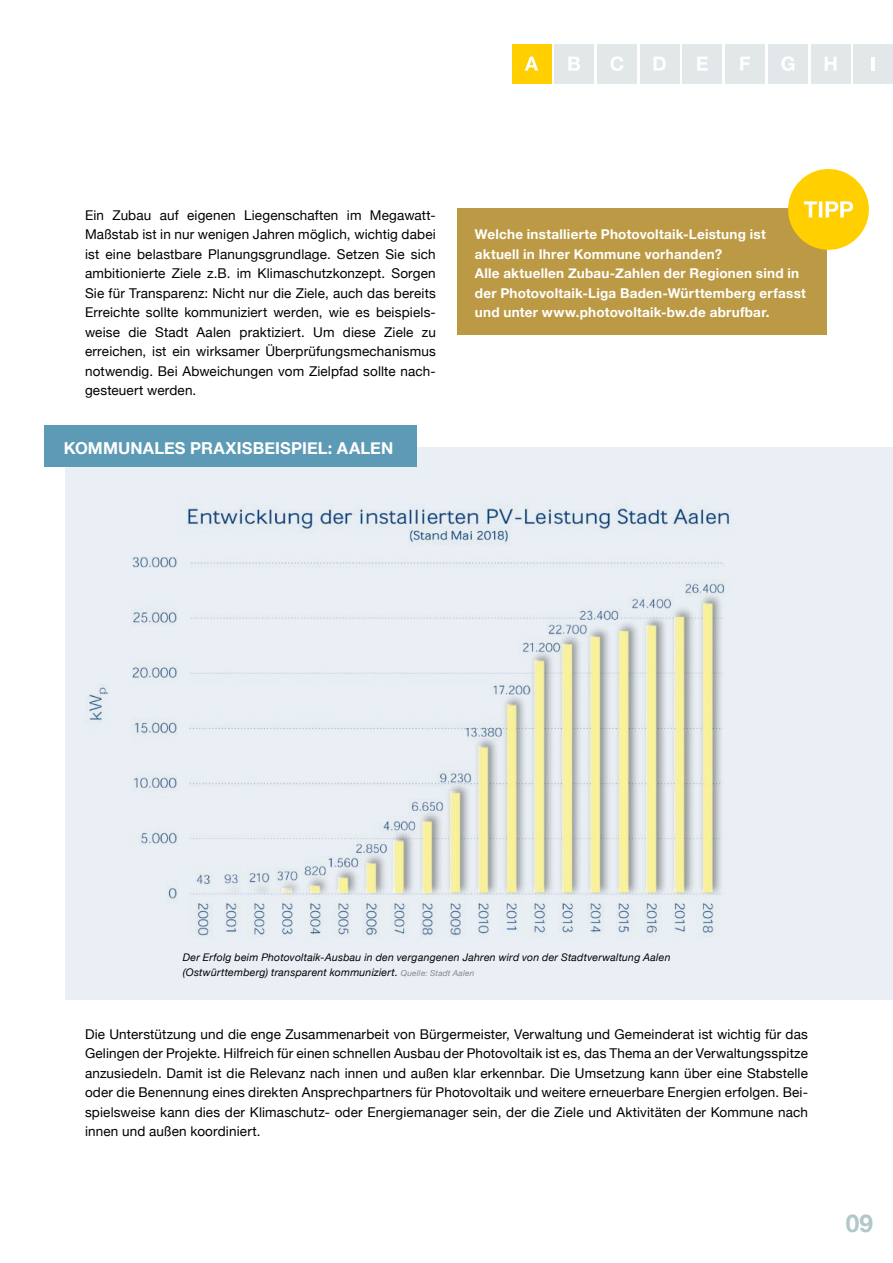
<style>
.page{position:relative;width:893px;height:1263px;background:#fff}
.page>*{position:absolute;margin:0;border:0;box-sizing:border-box;transform-origin:0 0}
.t1{font:700 24.45px "Helvetica Neue";color:#b3c6ca}
.t2{font:700 16.5px "Helvetica Neue";letter-spacing:.01em;color:#fff}
.t3{font:13.5px/19.5px "Helvetica Neue";letter-spacing:.01em;color:#000;text-align:justify}
.t4{font:700 13.5px/19.5px "Helvetica Neue";letter-spacing:.02em;color:#fff}
.t5{font:italic 10.5px/15px "Helvetica Neue";letter-spacing:.025em;color:#000}
.s1{font-size:8.25px;color:#878787}
</style>
<div class="page">
<div style="left:66px;top:447px;width:827px;height:553px;background:#e9eff4"></div>
<div style="left:45px;top:426px;width:372px;height:41px;background:#5c9ab5"></div>
<div style="left:458px;top:208px;width:369px;height:126px;background:#bc9944"></div>
<div style="left:788px;top:169px;width:81px;height:81px;background:#ffcf00;border-radius:50%"></div>
<svg style="left:804px;top:201px;width:49px;height:16px"></svg>
<div style="left:512px;top:44px;width:39px;height:39px;background:#ffcf00"></div>
<div style="left:555px;top:44px;width:39px;height:39px;background:#e2e8ea"></div>
<div style="left:597px;top:44px;width:40px;height:39px;background:#e2e8ea"></div>
<div style="left:640px;top:44px;width:39px;height:39px;background:#e2e8ea"></div>
<div style="left:768px;top:44px;width:39px;height:39px;background:#e2e8ea"></div>
<div style="left:683px;top:44px;width:39px;height:39px;background:#e2e8ea"></div>
<div style="left:811px;top:44px;width:39px;height:39px;background:#e2e8ea"></div>
<div style="left:725px;top:44px;width:40px;height:39px;background:#e2e8ea"></div>
<div style="left:854px;top:44px;width:39px;height:39px;background:#e2e8ea"></div>
<svg style="left:525px;top:57px;width:13px;height:14px"></svg>
<svg style="left:568px;top:57px;width:12px;height:14px"></svg>
<svg style="left:610px;top:56px;width:13px;height:15px"></svg>
<svg style="left:653px;top:57px;width:13px;height:14px"></svg>
<svg style="left:697px;top:57px;width:11px;height:14px"></svg>
<svg style="left:740px;top:57px;width:10px;height:14px"></svg>
<svg style="left:781px;top:56px;width:13px;height:15px"></svg>
<svg style="left:825px;top:57px;width:11px;height:14px"></svg>
<hr style="left:872px;top:57px;width:3px;height:14px;background:#fff">
<img style="left:88px;top:505px;width:642px;height:432px">
<p class="t3" style="left:85px;top:206px;width:352px">Ein Zubau auf eigenen Liegenschaften im Megawatt-Maßstab ist in nur wenigen Jahren möglich, wichtig dabei ist eine belastbare Planungsgrundlage. Setzen Sie sich ambitionierte Ziele z.B. im Klimaschutzkonzept. Sorgen Sie für Transparenz: Nicht nur die Ziele, auch das bereits Erreichte sollte kommuniziert werden, wie es beispiels&shy;weise die Stadt Aalen praktiziert. Um diese Ziele zu erreichen, ist ein wirksamer Überprüfungsmechanismus notwendig. Bei Abweichungen vom Zielpfad sollte nach&shy;gesteuert werden.</p>
<p class="t2" style="left:64px;top:435px;width:331px">KOMMUNALES PRAXISBEISPIEL: AALEN</p>
<p class="t4" style="left:475px;top:225px;width:333px">Welche installierte Photovoltaik-Leistung ist aktuell in Ihrer Kommune vorhanden?<br>Alle aktuellen Zubau-Zahlen der Regionen sind in der Photovoltaik-Liga Baden-Württemberg erfasst und unter www.photovoltaik-bw.de abrufbar.</p>
<p class="t5" style="left:183px;top:950px;width:489px">Der Erfolg beim Photovoltaik-Ausbau in den vergangenen Jahren wird von der Stadtverwaltung Aalen (Ostwürttemberg) transparent kommuniziert. <span class="s1">Quelle: Stadt Aalen</span></p>
<p class="t3" style="left:85px;top:1025px;width:724px">Die Unterstützung und die enge Zusammenarbeit von Bürgermeister, Verwaltung und Gemeinderat ist wichtig für das Gelingen der Projekte. Hilfreich für einen schnellen Ausbau der Photovoltaik ist es, das Thema an der Verwaltungsspitze anzusiedeln. Damit ist die Relevanz nach innen und außen klar erkennbar. Die Umsetzung kann über eine Stabstelle oder die Benennung eines direkten Ansprechpartners für Photovoltaik und weitere erneuerbare Energien erfolgen. Bei&shy;spielsweise kann dies der Klimaschutz- oder Energiemanager sein, der die Ziele und Aktivitäten der Kommune nach innen und außen koordiniert.</p>
<h1 class="t1" style="left:846px;top:1204px;width:29px">09</h1>
</div>
